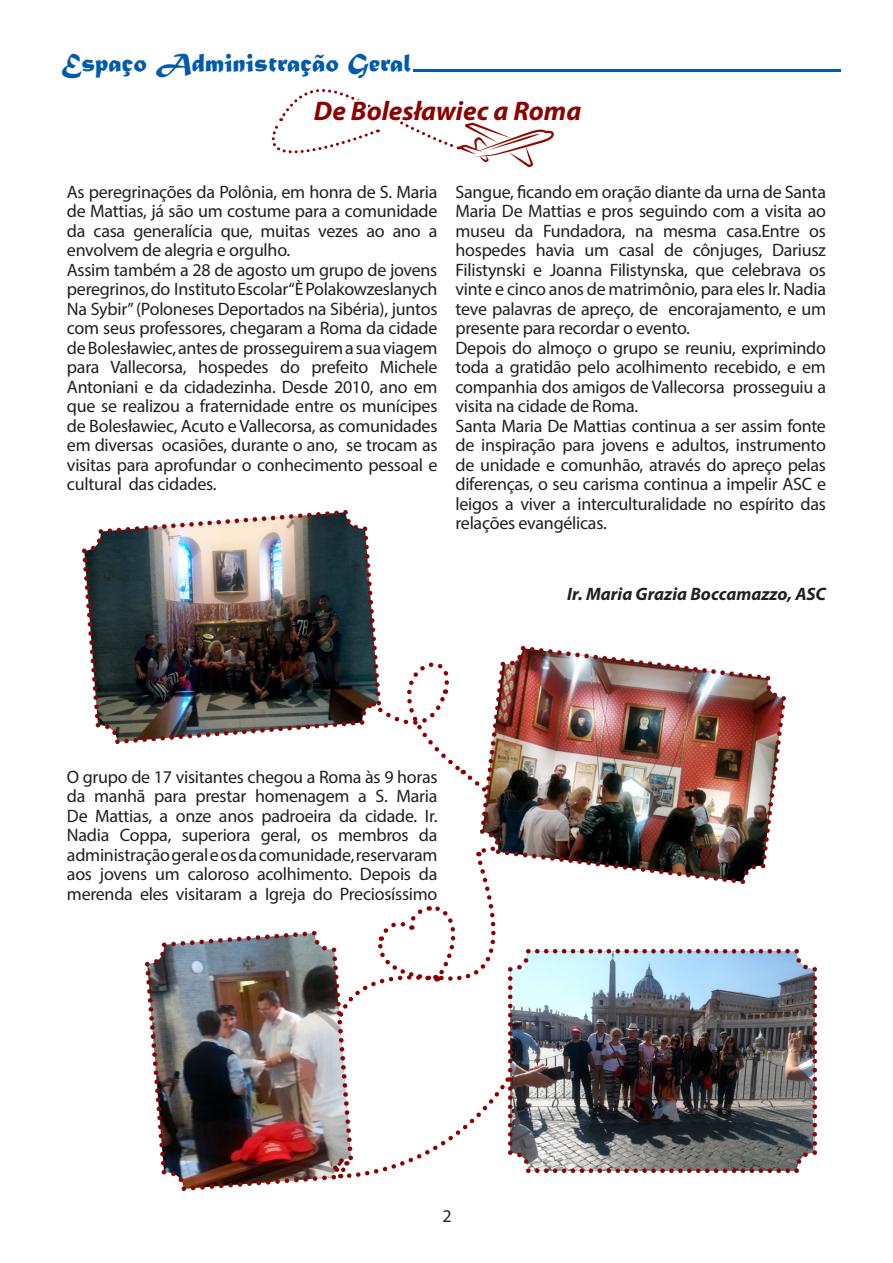
<style>
.page{position:relative;width:893px;height:1263px;background:#fff}
.page>*{position:absolute;margin:0;border:0;box-sizing:border-box;transform-origin:0 0}
.t1{font:27px "Matura MT Script Capitals";color:#015aaa}
.t2{font:italic 700 27px "Myriad Pro";color:#8b0202}
.t3{font:18px/19.5px "Myriad Pro";letter-spacing:-.015em;color:#231f20;text-align:justify}
.t4{font:italic 700 18px "Myriad Pro";color:#231f20}
</style>
<div class="page">
<svg style="left:352px;top:662px;width:214px;height:515px"></svg>
<svg style="left:271px;top:69px;width:570px;height:99px"></svg>
<img style="left:82px;top:510px;width:298px;height:233px">
<img style="left:481px;top:646px;width:304px;height:237px">
<img style="left:145px;top:932px;width:207px;height:259px">
<img style="left:508px;top:950px;width:308px;height:223px">
<p class="t1" style="left:61px;top:46px;width:352px">Espaço Administração Geral</p>
<p class="t2" style="left:314px;top:93px;width:269px">De Bolesławiec a Roma</p>
<p class="t3" style="left:67px;top:182px;width:372px">As peregrinações da Polônia, em honra de S. Maria de Mattias, já são um costume para a comunidade da casa generalícia que, muitas vezes ao ano a envolvem de alegria e orgulho.</p>
<p class="t3" style="left:67px;top:260px;width:372px">Assim também a 28 de agosto um grupo de jovens peregrinos, do Instituto Escolar “È Polakowzeslanych Na Sybir” (Poloneses Deportados na Sibéria), juntos com seus professores, chegaram a Roma da cidade de Bolesławiec, antes de prosseguirem a sua viagem para Vallecorsa, hospedes do prefeito Michele Antoniani e da cidadezinha. Desde 2010, ano em que se realizou a fraternidade entre os munícipes de Bolesławiec, Acuto e Vallecorsa, as comunidades em diversas ocasiões, durante o ano, se trocam as visitas para aprofundar o conhecimento pessoal e cultural das cidades.</p>
<p class="t3" style="left:455px;top:182px;width:372px">Sangue, ficando em oração diante da urna de Santa Maria De Mattias e pros seguindo com a visita ao museu da Fundadora, na mesma casa.Entre os hospedes havia um casal de cônjuges, Dariusz Filistynski e Joanna Filistynska, que celebrava os vinte e cinco anos de matrimônio, para eles Ir. Nadia teve palavras de apreço, de encorajamento, e um presente para recordar o evento.</p>
<p class="t3" style="left:455px;top:338px;width:372px">Depois do almoço o grupo se reuniu, exprimindo toda a gratidão pelo acolhimento recebido, e em companhia dos amigos de Vallecorsa prosseguiu a visita na cidade de Roma.</p>
<p class="t3" style="left:455px;top:416px;width:372px">Santa Maria De Mattias continua a ser assim fonte de inspiração para jovens e adultos, instrumento de unidade e comunhão, através do apreço pelas diferenças, o seu carisma continua a impelir ASC e leigos a viver a interculturalidade no espírito das relações evangélicas.</p>
<p class="t4" style="left:567px;top:583px;width:260px">Ir. Maria Grazia Boccamazzo, ASC</p>
<p class="t3" style="left:67px;top:767px;width:372px">O grupo de 17 visitantes chegou a Roma às 9 horas da manhã para prestar homenagem a S. Maria De Mattias, a onze anos padroeira da cidade. Ir.<br>Nadia Coppa, superiora geral, os membros da administração geral e os da comunidade, reservaram aos jovens um caloroso acolhimento. Depois da merenda eles visitaram a Igreja do Preciosíssimo</p>
<p class="t3" style="left:443px;top:1206px;width:11px">2</p>
</div>
